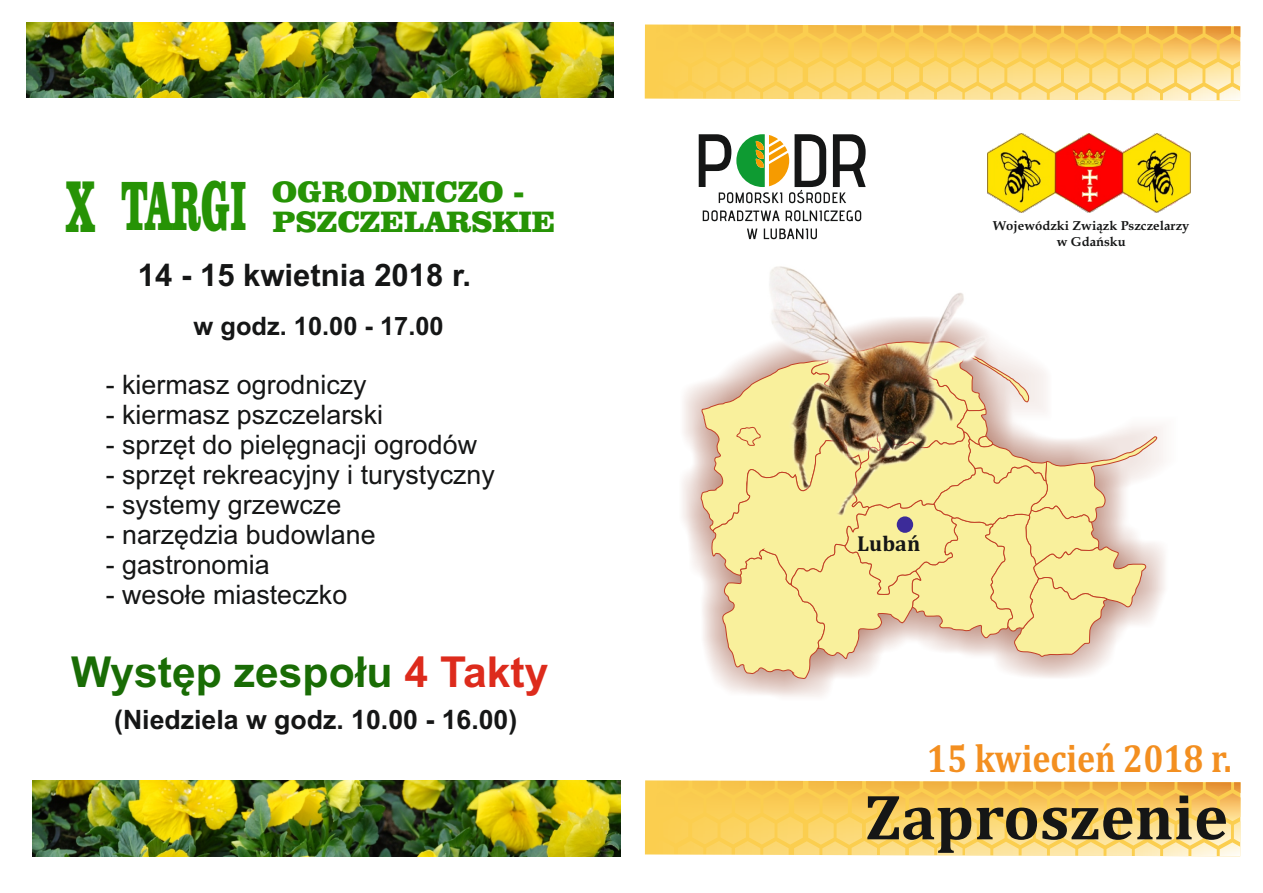
<style>
.page{position:relative;width:1263px;height:893px;background:#fff}
.page>*{position:absolute;margin:0;border:0;box-sizing:border-box;transform-origin:0 0}
.t1{font:900 71.7px "Clarendon BT";color:#269305;scale:.5 1}
.t2{font:700 64.5px "Cambria";color:#151616}
.t3{font:700 42.6px "Arial";color:#196c05}
.t4{font:700 39.9px "Cambria";color:#f38f20;scale:.85 1}
.t5{font:700 31.05px "Arial";color:#151616}
.t6{font:900 30.3px/29.7px "Clarendon BT";color:#269305}
.t7{font:26.85px "Arial";color:#151616}
.t8{font:700 26.7px "Arial";color:#151616}
.t9{font:700 25.35px "Arial";color:#151616}
.t10{font:700 21.9px "Cambria";color:#151616}
.t11{font:700 13.05px "Book Antiqua";color:#151616}
.s1{font-size:75.3px}
.s2{color:#dd2b1c}
</style>
<div class="page">
<div style="left:676px;top:316px;width:506px;height:388px;background:#a05943;opacity:.85"></div>
<svg style="left:700px;top:341px;width:463px;height:350px"></svg>
<div style="left:897px;top:516px;width:16px;height:17px;background:#3c2b99;border-radius:50%"></div>
<img style="left:750px;top:266px;width:248px;height:258px">
<svg style="left:699px;top:134px;width:167px;height:105px"></svg>
<svg style="left:645px;top:25px;width:595px;height:75px"></svg>
<svg style="left:647px;top:780px;width:593px;height:76px"></svg>
<img style="left:988px;top:134px;width:202px;height:79px">
<img style="left:26px;top:22px;width:588px;height:76px">
<img style="left:33px;top:780px;width:588px;height:76px">
<h1 class="t1" style="left:67px;top:176px;width:361px"><span class="s1">X</span> TARGI</h1>
<p class="t6" style="left:272px;top:179px;width:285px">OGRODNICZO -<br>PSZCZELARSKIE</p>
<p class="t5" style="left:138px;top:264px;width:334px">14 - 15 kwietnia 2018 r.</p>
<p class="t9" style="left:194px;top:317px;width:252px">w godz. 10.00 - 17.00</p>
<p class="t7" style="left:106px;top:374px;width:262px">- kiermasz ogrodniczy</p>
<p class="t7" style="left:106px;top:404px;width:279px">- kiermasz pszczelarski</p>
<p class="t7" style="left:106px;top:434px;width:373px">- sprzęt do pielęgnacji ogrodów</p>
<p class="t7" style="left:106px;top:464px;width:391px">- sprzęt rekreacyjny i turystyczny</p>
<p class="t7" style="left:106px;top:494px;width:237px">- systemy grzewcze</p>
<p class="t7" style="left:106px;top:524px;width:271px">- narzędzia budowlane</p>
<p class="t7" style="left:106px;top:554px;width:166px">- gastronomia</p>
<p class="t7" style="left:106px;top:584px;width:243px">- wesołe miasteczko</p>
<h3 class="t3" style="left:71px;top:656px;width:479px">Występ zespołu <span class="s2">4 Takty</span></h3>
<p class="t8" style="left:114px;top:709px;width:405px">(Niedziela w godz. 10.00 - 16.00)</p>
<p class="t11" style="left:993px;top:221px;width:198px">Wojewódzki Związk Pszczelarzy</p>
<p class="t10" style="left:857px;top:534px;width:65px">Lubań</p>
<p class="t11" style="left:1057px;top:236px;width:71px">w Gdańsku</p>
<h3 class="t4" style="left:927px;top:741px;width:360px">15 kwiecień 2018 r.</h3>
<h2 class="t2" style="left:865px;top:789px;width:365px">Zaproszenie</h2>
</div>
